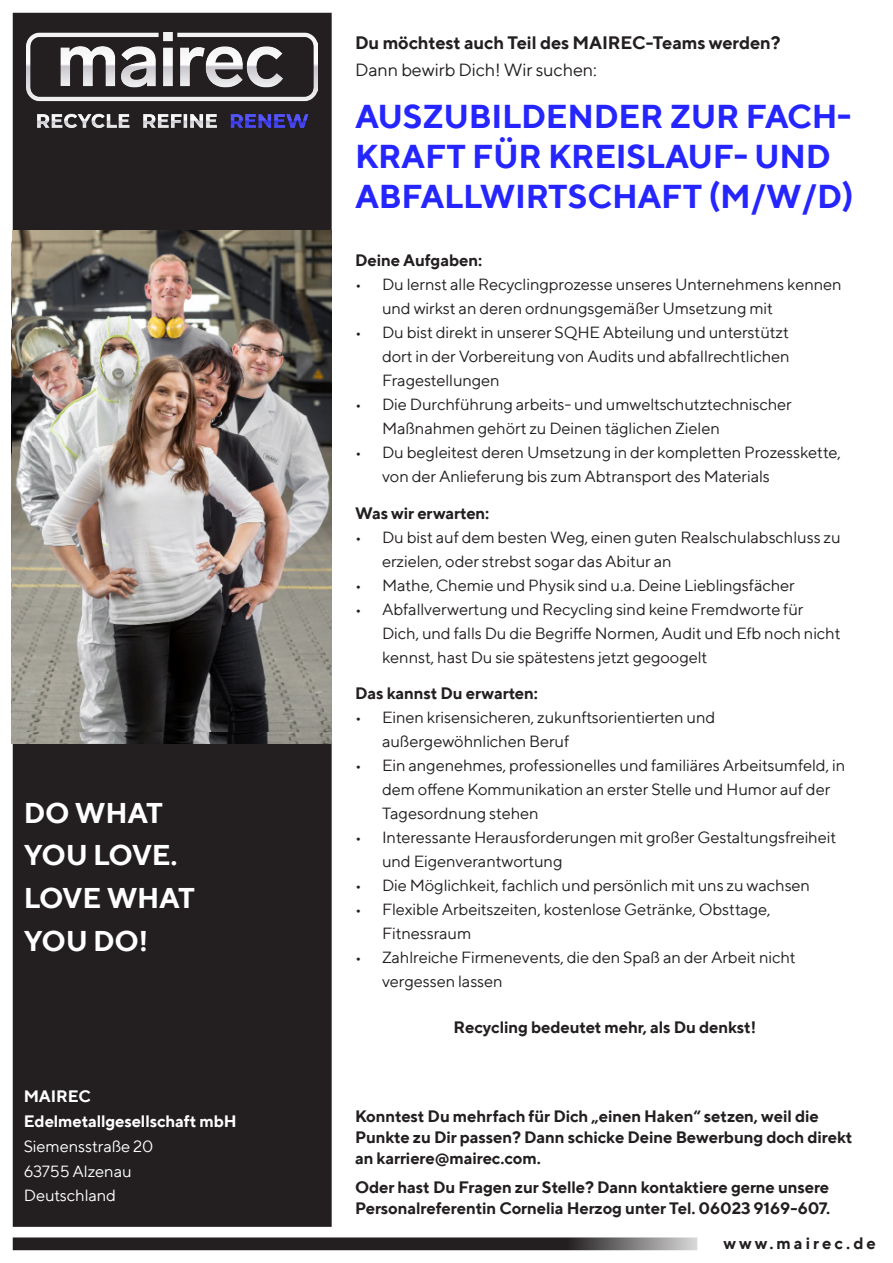
<style>
.page{position:relative;width:893px;height:1263px;background:#fff}
.page>*{position:absolute;margin:0;border:0;box-sizing:border-box;transform-origin:0 0}
.t1{font:700 33px/39.6px "TT Norms";letter-spacing:-.01em;color:#2525ff}
.t2{font:700 28.5px/42.8px "TT Norms";letter-spacing:-.01em;color:#fff}
.t3{font:700 18px "TT Norms";letter-spacing:-.01em;color:#231f20}
.t4{font:18px "TT Norms";letter-spacing:-.01em;color:#231f20}
.t5{font:16.5px/24px "TT Norms";letter-spacing:-.01em;color:#231f20}
.t6{font:700 16.5px/21px "TT Norms";letter-spacing:-.01em;color:#231f20}
.t7{font:16.5px/24.8px "TT Norms";letter-spacing:-.01em;color:#fff}
.t8{font:700 16.5px/24.8px "TT Norms";letter-spacing:-.01em;color:#fff}
.t9{font:700 16.5px "TT Norms";letter-spacing:.18em;color:#231f20}
</style>
<div class="page">
<div style="left:14px;top:14px;width:317px;height:1212px;background:#231f20"></div>
<img style="left:27px;top:33px;width:291px;height:95px">
<img style="left:12px;top:243px;width:319px;height:501px">
<img style="left:13px;top:230px;width:319px;height:501px">
<svg style="left:16px;top:1240px;width:678px;height:7px;fill:#231f20"></svg>
<div style="left:13px;top:1237px;width:684px;height:13px;border:2px solid #231f20"></div>
<h2 class="t2" style="left:24px;top:790px;width:172px">DO WHAT<br>YOU LOVE.<br>LOVE WHAT<br>YOU DO!</h2>
<p class="t8" style="left:24px;top:1084px;width:214px">MAIREC<br>Edelmetallgesellschaft mbH</p>
<p class="t7" style="left:24px;top:1133px;width:131px">Siemensstraße 20<br>63755 Alzenau<br>Deutschland</p>
<p class="t3" style="left:355px;top:32px;width:427px">Du möchtest auch Teil des MAIREC-Teams werden?</p>
<p class="t4" style="left:355px;top:59px;width:243px">Dann bewirb Dich! Wir suchen:</p>
<h1 class="t1" style="left:355px;top:96px;width:500px">AUSZUBILDENDER ZUR FACH-<br>KRAFT FÜR KREISLAUF- UND<br>ABFALLWIRTSCHAFT (M/W/D)</h1>
<p class="t6" style="left:355px;top:249px;width:129px">Deine Aufgaben:</p>
<p class="t5" style="left:382px;top:272px;width:461px;text-indent:-27px">• Du lernst alle Recyclingprozesse unseres Unternehmens kennen und wirkst an deren ordnungsgemäßer Umsetzung mit</p>
<p class="t5" style="left:382px;top:320px;width:409px;text-align:justify;text-indent:-27px">• Du bist direkt in unserer SQHE Abteilung und unterstützt dort in der Vorbereitung von Audits und abfallrechtlichen Fragestellungen</p>
<p class="t5" style="left:382px;top:392px;width:411px;text-indent:-27px">• Die Durchführung arbeits- und umweltschutztechnischer<br>Maßnahmen gehört zu Deinen täglichen Zielen</p>
<p class="t5" style="left:382px;top:440px;width:460px;text-indent:-27px">• Du begleitest deren Umsetzung in der kompletten Prozesskette, von der Anlieferung bis zum Abtransport des Materials</p>
<p class="t6" style="left:355px;top:502px;width:136px">Was wir erwarten:</p>
<p class="t5" style="left:382px;top:524px;width:460px;text-indent:-27px">• Du bist auf dem besten Weg, einen guten Realschulabschluss zu erzielen, oder strebst sogar das Abitur an</p>
<p class="t5" style="left:355px;top:572px;width:441px">• Mathe, Chemie und Physik sind u.a. Deine Lieblingsfächer</p>
<p class="t5" style="left:382px;top:596px;width:460px;text-indent:-27px">• Abfallverwertung und Recycling sind keine Fremdworte für<br>Dich, und falls Du die Begriffe Normen, Audit und Efb noch nicht kennst, hast Du sie spätestens jetzt gegoogelt</p>
<p class="t6" style="left:355px;top:683px;width:184px">Das kannst Du erwarten:</p>
<p class="t5" style="left:382px;top:705px;width:335px;text-indent:-27px">• Einen krisensicheren, zukunftsorientierten und außergewöhnlichen Beruf</p>
<p class="t5" style="left:382px;top:753px;width:465px;text-indent:-27px">• Ein angenehmes, professionelles und familiäres Arbeitsumfeld, in dem offene Kommunikation an erster Stelle und Humor auf der<br>Tagesordnung stehen</p>
<p class="t5" style="left:382px;top:825px;width:456px;text-indent:-27px">• Interessante Herausforderungen mit großer Gestaltungsfreiheit und Eigenverantwortung</p>
<p class="t5" style="left:355px;top:873px;width:457px">• Die Möglichkeit, fachlich und persönlich mit uns zu wachsen</p>
<p class="t5" style="left:382px;top:897px;width:390px;text-indent:-27px">• Flexible Arbeitszeiten, kostenlose Getränke, Obsttage,<br>Fitnessraum</p>
<p class="t5" style="left:382px;top:945px;width:415px;text-indent:-27px">• Zahlreiche Firmenevents, die den Spaß an der Arbeit nicht vergessen lassen</p>
<p class="t6" style="left:454px;top:1016px;width:304px">Recycling bedeutet mehr, als Du denkst!</p>
<p class="t6" style="left:355px;top:1105px;width:499px">Konntest Du mehrfach für Dich „einen Haken“ setzen, weil die<br>Punkte zu Dir passen? Dann schicke Deine Bewerbung doch direkt an karriere@mairec.com.</p>
<p class="t6" style="left:355px;top:1177px;width:477px">Oder hast Du Fragen zur Stelle? Dann kontaktiere gerne unsere<br>Personalreferentin Cornelia Herzog unter Tel. 06023 9169-607.</p>
<p class="t9" style="left:723px;top:1232px;width:154px">www.mairec.de</p>
</div>
